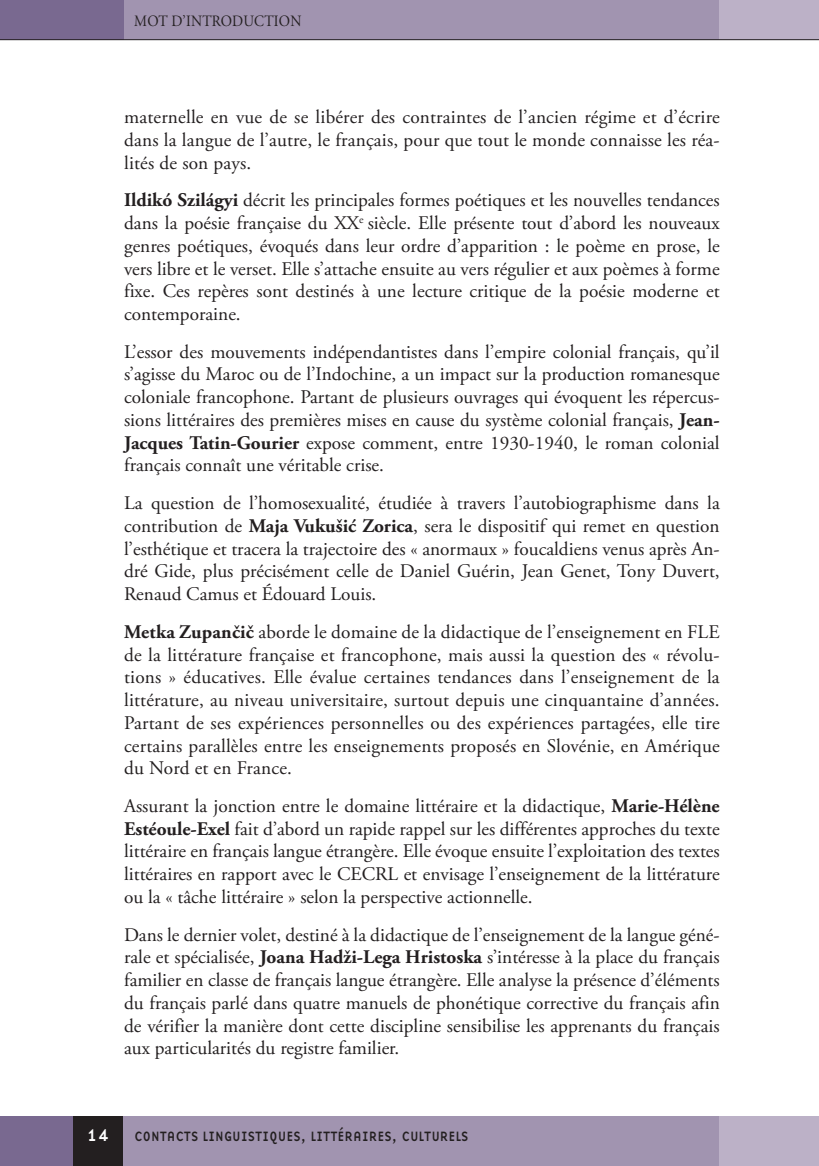
<style>
.page{position:relative;width:819px;height:1166px;background:#fff}
.page>*{position:absolute;margin:0;border:0;box-sizing:border-box;transform-origin:0 0}
.Navaden{font:19.25px/22.8px "Adobe Garamond Pro";color:#231f20;text-align:justify}
.t1{font:17.5px "Base Nine";color:#fff}
.t2{font:15.75px "Adobe Garamond Pro";letter-spacing:.015em;color:#231f20;scale:.9 1}
.t3{font:14px "Base Nine";letter-spacing:-.01em;color:#231f20;scale:.93 1}
.s1{font-weight:700}
</style>
<div class="page">
<div style="left:122px;top:0;width:597px;height:40px;background:#a194b0"></div>
<div style="left:719px;top:0;width:100px;height:40px;background:#bcb1c7"></div>
<div style="left:0;top:0;width:124px;height:40px;background:#796990"></div>
<hr style="left:0;top:39px;width:819px;height:1px;background:#231f20">
<div style="left:123px;top:1116px;width:621px;height:50px;background:#a194b0"></div>
<div style="left:719px;top:1116px;width:100px;height:50px;background:#bcb1c7"></div>
<div style="left:0;top:1116px;width:74px;height:50px;background:#796990"></div>
<div style="left:74px;top:1116px;width:49px;height:50px;background:#231f20"></div>
<p class="t2" style="left:134px;top:11px;width:187px">MOT D’INTRODUCTION</p>
<p class="Navaden" style="left:124px;top:106px;width:597px">maternelle en vue de se libérer des contraintes de l’ancien régime et d’écrire dans la langue de l’autre, le français, pour que tout le monde connaisse les réa&shy;lités de son pays.</p>
<p class="Navaden" style="left:124px;top:189px;width:597px"><span class="s1">Ildikó Szilágyi</span> décrit les principales formes poétiques et les nouvelles tendances dans la poésie française du XX<sup>e</sup> siècle. Elle présente tout d’abord les nouveaux genres poétiques, évoqués dans leur ordre d’apparition : le poème en prose, le vers libre et le verset. Elle s’attache ensuite au vers régulier et aux poèmes à forme fixe. Ces repères sont destinés à une lecture critique de la poésie moderne et contemporaine.</p>
<p class="Navaden" style="left:124px;top:341px;width:597px">L’essor des mouvements indépendantistes dans l’empire colonial français, qu’il s’agisse du Maroc ou de l’Indochine, a un impact sur la production romanesque coloniale francophone. Partant de plusieurs ouvrages qui évoquent les répercus&shy;sions littéraires des premières mises en cause du système colonial français, <span class="s1">Jean-Jacques Tatin-Gourier</span> expose comment, entre 1930-1940, le roman colonial français connaît une véritable crise.</p>
<p class="Navaden" style="left:124px;top:492px;width:597px">La question de l’homosexualité, étudiée à travers l’autobiographisme dans la contribution de <span class="s1">Maja Vukušić Zorica</span>, sera le dispositif qui remet en question l’esthétique et tracera la trajectoire des « anormaux » foucaldiens venus après An&shy;dré Gide, plus précisément celle de Daniel Guérin, Jean Genet, Tony Duvert, Renaud Camus et Édouard Louis.</p>
<p class="Navaden" style="left:124px;top:621px;width:597px"><span class="s1">Metka Zupančič</span> aborde le domaine de la didactique de l’enseignement en FLE de la littérature française et francophone, mais aussi la question des « révolu&shy;tions » éducatives. Elle évalue certaines tendances dans l’enseignement de la littérature, au niveau universitaire, surtout depuis une cinquantaine d’années.<br>Partant de ses expériences personnelles ou des expériences partagées, elle tire certains parallèles entre les enseignements proposés en Slovénie, en Amérique du Nord et en France.</p>
<p class="Navaden" style="left:124px;top:795px;width:597px">Assurant la jonction entre le domaine littéraire et la didactique, <span class="s1">Marie-Hélène Estéoule-Exel</span> fait d’abord un rapide rappel sur les différentes approches du texte littéraire en français langue étrangère. Elle évoque ensuite l’exploitation des textes littéraires en rapport avec le CECRL et envisage l’enseignement de la littérature ou la « tâche littéraire » selon la perspective actionnelle.</p>
<p class="Navaden" style="left:124px;top:924px;width:597px">Dans le dernier volet, destiné à la didactique de l’enseignement de la langue géné&shy;rale et spécialisée, <span class="s1">Joana Hadži-Lega Hristoska</span> s’intéresse à la place du français familier en classe de français langue étrangère. Elle analyse la présence d’éléments du français parlé dans quatre manuels de phonétique corrective du français afin de vérifier la manière dont cette discipline sensibilise les apprenants du français aux particularités du registre familier.</p>
<p class="t1" style="left:87px;top:1123px;width:25px">14</p>
<p class="t3" style="left:134px;top:1126px;width:361px">CONTACTS LINGUISTIQUES, LITTÉRAIRES, CULTURELS</p>
</div>
